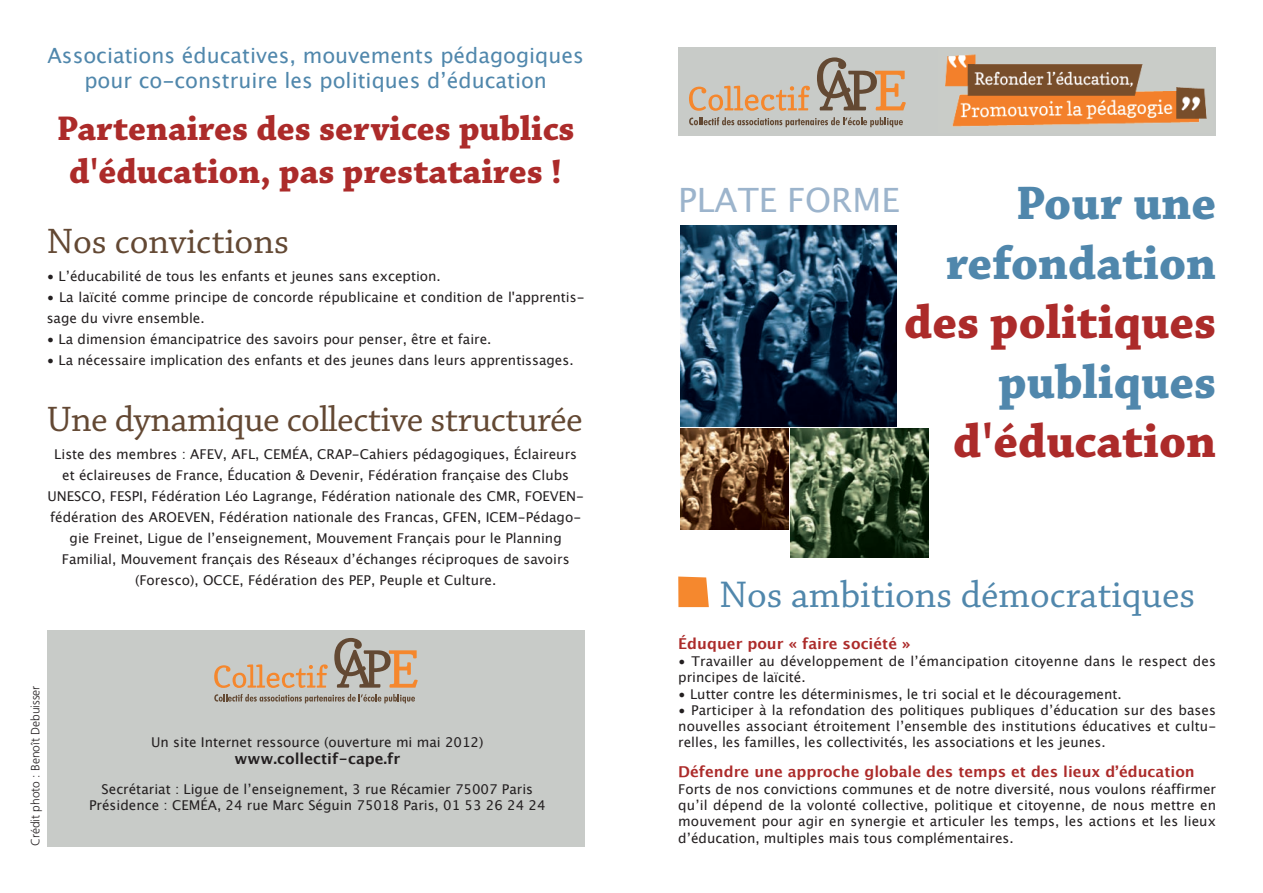
<style>
.page{position:relative;width:1263px;height:893px;background:#fff}
.page>*{position:absolute;margin:0;border:0;box-sizing:border-box;transform-origin:0 0}
.t1{font:700 49.5px/59.4px "Chaparral Pro";color:#5087ac;text-align:right}
.t2{font:700 49.5px "Chaparral Pro";color:#ac2b2a}
.t3{font:39px "Chaparral Pro";color:#5087ac}
.t4{font:37.2px "Chaparral Pro";letter-spacing:-.015em;color:#634833}
.t5{font:700 36px/43.2px "Chaparral Pro";color:#ac2b2a;text-align:center}
.t6{font:33.45px "Lucida Grande";color:#9cb4cc}
.t7{font:21px/25.2px "Lucida Grande";color:#5087ac;text-align:center}
.t8{font:700 15px "Lucida Grande";color:#ac2b2a}
.t9{font:700 15px "Lucida Grande";color:#231f20}
.t10{font:13.5px/16.2px "Lucida Grande";color:#231f20}
.t11{font:300 12px "Frutiger";color:#231f20}
</style>
<div class="page">
<div style="left:47px;top:630px;width:538px;height:216px;background:#c8cbc8"></div>
<div style="left:678px;top:47px;width:538px;height:89px;background:#c8cbc8"></div>
<img style="left:945px;top:54px;width:262px;height:73px">
<svg style="left:678px;top:576px;width:31px;height:31px"></svg>
<img style="left:681px;top:225px;width:215px;height:201px">
<img style="left:681px;top:429px;width:107px;height:100px">
<img style="left:790px;top:429px;width:138px;height:128px">
<svg style="left:334px;top:638px;width:84px;height:50px"></svg>
<svg style="left:214px;top:694px;width:201px;height:9px"></svg>
<svg style="left:214px;top:664px;width:114px;height:24px"></svg>
<svg style="left:817px;top:57px;width:89px;height:53px"></svg>
<svg style="left:689px;top:117px;width:214px;height:10px"></svg>
<svg style="left:689px;top:86px;width:121px;height:25px"></svg>
<h3 class="t7" style="left:48px;top:43px;width:538px">Associations éducatives, mouvements pédagogiques pour co-construire les politiques d’éducation</h3>
<h3 class="t5" style="left:57px;top:110px;width:519px">Partenaires des services publics d'éducation, pas prestataires !</h3>
<h3 class="t4" style="left:47px;top:227px;width:244px">Nos convictions</h3>
<p class="t10" style="left:47px;top:268px;width:396px">• L’éducabilité de tous les enfants et jeunes sans exception.</p>
<p class="t10" style="left:47px;top:286px;width:539px;line-height:21px">• La laïcité comme principe de concorde républicaine et condition de l'apprentis&shy;sage du vivre ensemble.</p>
<p class="t10" style="left:47px;top:331px;width:446px">• La dimension émancipatrice des savoirs pour penser, être et faire.</p>
<p class="t10" style="left:47px;top:352px;width:528px">• La nécessaire implication des enfants et des jeunes dans leurs apprentissages.</p>
<h3 class="t4" style="left:47px;top:405px;width:537px">Une dynamique collective structurée</h3>
<p class="t10" style="left:48px;top:443px;width:538px;line-height:21px;text-align:center">Liste des membres : AFEV, AFL, CEMÉA, CRAP-Cahiers pédagogiques, Éclaireurs et éclaireuses de France, Éducation &amp; Devenir, Fédération française des Clubs UNESCO, FESPI, Fédération Léo Lagrange, Fédération nationale des CMR, FOEVEN&shy;fédération des AROEVEN, Fédération nationale des Francas, GFEN, ICEM-Pédago&shy;gie Freinet, Ligue de l’enseignement, Mouvement Français pour le Planning Familial, Mouvement français des Réseaux d’échanges réciproques de savoirs (Foresco), OCCE, Fédération des PEP, Peuple et Culture.</p>
<p class="t11" style="left:30px;top:846px;width:162px;rotate:-90deg">Crédit photo : Benoît Debuisser</p>
<p class="t10" style="left:151px;top:734px;width:334px">Un site Internet ressource (ouverture mi mai 2012)</p>
<p class="t9" style="left:235px;top:750px;width:167px">www.collectif-cape.fr</p>
<p class="t10" style="left:89px;top:780px;width:458px;text-align:center">Secrétariat : Ligue de l’enseignement, 3 rue Récamier 75007 Paris<br>Présidence : CEMÉA, 24 rue Marc Séguin 75018 Paris, 01 53 26 24 24</p>
<h1 class="t1" style="left:946px;top:178px;width:272px">Pour une refondation</h1>
<h1 class="t2" style="left:904px;top:304px;width:313px">des politiques</h1>
<h1 class="t1" style="left:998px;top:356px;width:219px">publiques</h1>
<h1 class="t2" style="left:953px;top:422px;width:264px">d'éducation</h1>
<h3 class="t6" style="left:678px;top:180px;width:223px">PLATE FORME</h3>
<h2 class="t3" style="left:720px;top:580px;width:477px">Nos ambitions démocratiques</h2>
<p class="t8" style="left:678px;top:635px;width:234px">Éduquer pour « faire société »</p>
<p class="t10" style="left:678px;top:653px;width:539px">• Travailler au développement de l’émancipation citoyenne dans le respect des principes de laïcité.</p>
<p class="t10" style="left:678px;top:685px;width:445px">• Lutter contre les déterminismes, le tri social et le découragement.</p>
<p class="t10" style="left:678px;top:702px;width:539px;text-align:justify">• Participer à la refondation des politiques publiques d’éducation sur des bases nouvelles associant étroitement l’ensemble des institutions éducatives et cultu&shy;relles, les familles, les collectivités, les associations et les jeunes.</p>
<p class="t8" style="left:678px;top:763px;width:518px">Défendre une approche globale des temps et des lieux d’éducation</p>
<p class="t10" style="left:678px;top:781px;width:539px;text-align:justify">Forts de nos convictions communes et de notre diversité, nous voulons réaffirmer qu’il dépend de la volonté collective, politique et citoyenne, de nous mettre en mouvement pour agir en synergie et articuler les temps, les actions et les lieux d’éducation, multiples mais tous complémentaires.</p>
</div>
